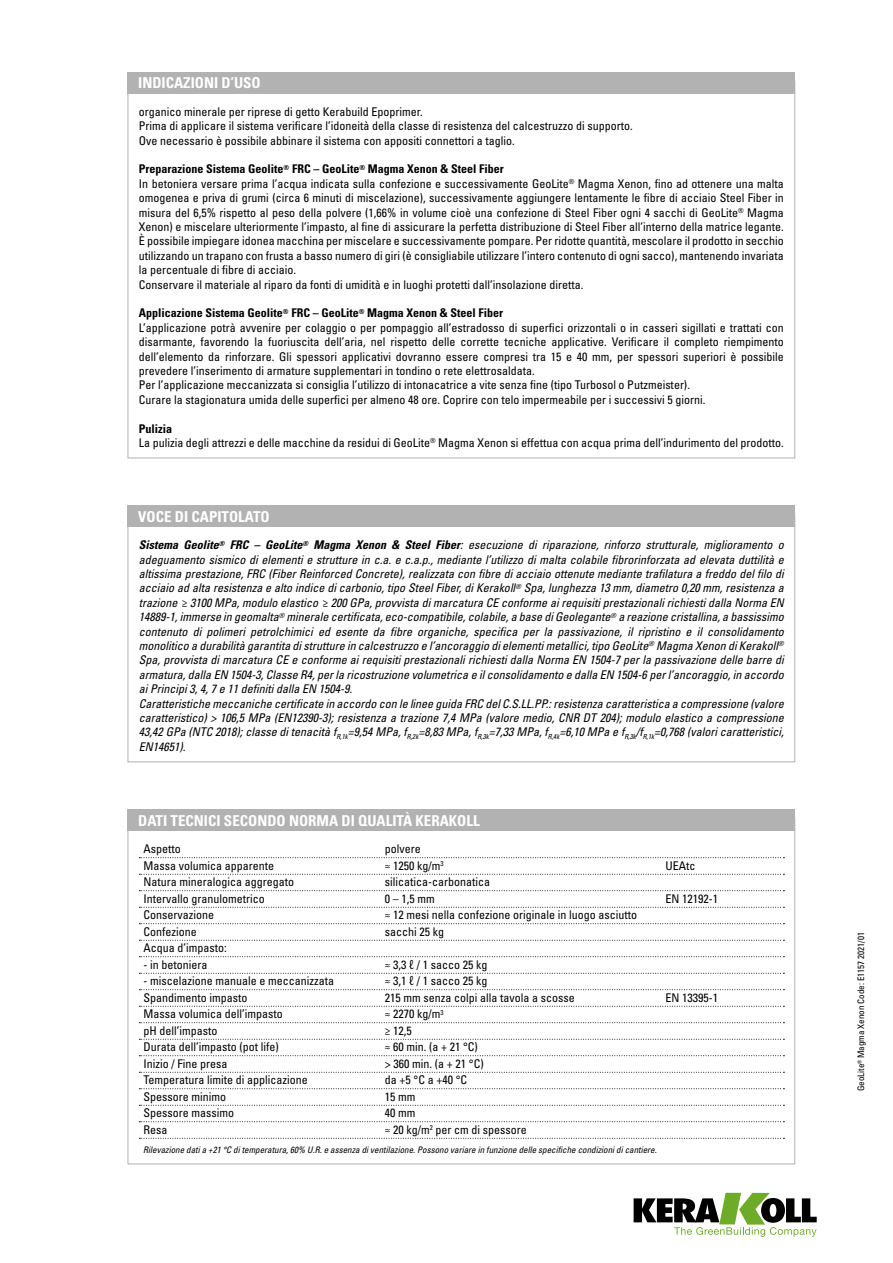
<style>
.page{position:relative;width:893px;height:1263px;background:#fff}
.page>*{position:absolute;margin:0;border:0;box-sizing:border-box;transform-origin:0 0}
.t1{font:700 condensed 15px "Univers LT Std";color:#fff}
.t2{font:condensed 12px/14.4px "Univers LT Std";color:#000}
.t3{font:italic condensed 12px/14.4px "Univers LT Std";color:#000}
.t4{font:italic condensed 9px "Univers LT Std";color:#000}
.t5{font:condensed 9px "Univers LT Std";color:#000}
.s1{font-weight:700}
</style>
<div class="page">
<svg style="left:634px;top:1193px;width:183px;height:44px"></svg>
<div style="left:128px;top:72px;width:667px;height:22px;background:#b3b2b2"></div>
<div style="left:128px;top:506px;width:667px;height:21px;background:#b3b2b2"></div>
<svg style="left:139px;top:857px;width:645px;height:1px"></svg>
<svg style="left:139px;top:874px;width:645px;height:1px"></svg>
<svg style="left:139px;top:890px;width:645px;height:1px"></svg>
<svg style="left:139px;top:907px;width:645px;height:1px"></svg>
<svg style="left:139px;top:923px;width:645px;height:1px"></svg>
<svg style="left:139px;top:940px;width:645px;height:1px"></svg>
<svg style="left:139px;top:956px;width:645px;height:1px"></svg>
<svg style="left:139px;top:973px;width:645px;height:1px"></svg>
<svg style="left:139px;top:989px;width:645px;height:1px"></svg>
<svg style="left:139px;top:1006px;width:645px;height:1px"></svg>
<svg style="left:139px;top:1022px;width:645px;height:1px"></svg>
<svg style="left:139px;top:1039px;width:645px;height:1px"></svg>
<svg style="left:139px;top:1055px;width:645px;height:1px"></svg>
<svg style="left:139px;top:1072px;width:645px;height:1px"></svg>
<svg style="left:139px;top:1088px;width:645px;height:1px"></svg>
<svg style="left:139px;top:1105px;width:645px;height:1px"></svg>
<svg style="left:139px;top:1121px;width:645px;height:1px"></svg>
<svg style="left:139px;top:1138px;width:645px;height:1px"></svg>
<div style="left:128px;top:810px;width:667px;height:21px;background:#b3b2b2"></div>
<p class="t1" style="left:138px;top:74px;width:124px">INDICAZIONI D’USO</p>
<p class="t2" style="left:139px;top:104px;width:495px">organico minerale per riprese di getto Kerabuild Epoprimer.<br>Prima di applicare il sistema verificare l’idoneità della classe di resistenza del calcestruzzo di supporto.<br>Ove necessario è possibile abbinare il sistema con appositi connettori a taglio.</p>
<p class="t2" style="left:139px;top:162px;width:646px"><span class="s1">Preparazione Sistema Geolite</span><sup>®</sup> <span class="s1">FRC – GeoLite</span><sup>®</sup> <span class="s1">Magma Xenon &amp; Steel Fiber<br></span>In betoniera versare prima l’acqua indicata sulla confezione e successivamente GeoLite<sup>®</sup> Magma Xenon, fino ad ottenere una malta omogenea e priva di grumi (circa 6 minuti di miscelazione), successivamente aggiungere lentamente le fibre di acciaio Steel Fiber in misura del 6,5% rispetto al peso della polvere (1,66% in volume cioè una confezione di Steel Fiber ogni 4 sacchi di GeoLite<sup>®</sup> Magma Xenon) e miscelare ulteriormente l’impasto, al fine di assicurare la perfetta distribuzione di Steel Fiber all’interno della matrice legante.<br>È possibile impiegare idonea macchina per miscelare e successivamente pompare. Per ridotte quantità, mescolare il prodotto in secchio utilizzando un trapano con frusta a basso numero di giri (è consigliabile utilizzare l’intero contenuto di ogni sacco), mantenendo invariata la percentuale di fibre di acciaio.<br>Conservare il materiale al riparo da fonti di umidità e in luoghi protetti dall’insolazione diretta.</p>
<p class="t2" style="left:139px;top:306px;width:646px"><span class="s1">Applicazione Sistema Geolite</span><sup>®</sup> <span class="s1">FRC – GeoLite</span><sup>®</sup> <span class="s1">Magma Xenon &amp; Steel Fiber<br></span>L’applicazione potrà avvenire per colaggio o per pompaggio all’estradosso di superfici orizzontali o in casseri sigillati e trattati con disarmante, favorendo la fuoriuscita dell’aria, nel rispetto delle corrette tecniche applicative. Verificare il completo riempimento dell’elemento da rinforzare. Gli spessori applicativi dovranno essere compresi tra 15 e 40 mm, per spessori superiori è possibile prevedere l’inserimento di armature supplementari in tondino o rete elettrosaldata.<br>Per l’applicazione meccanizzata si consiglia l’utilizzo di intonacatrice a vite senza fine (tipo Turbosol o Putzmeister).<br>Curare la stagionatura umida delle superfici per almeno 48 ore. Coprire con telo impermeabile per i successivi 5 giorni.</p>
<p class="t2" style="left:139px;top:421px;width:646px"><span class="s1">Pulizia<br></span>La pulizia degli attrezzi e delle macchine da residui di GeoLite<sup>®</sup> Magma Xenon si effettua con acqua prima dell’indurimento del prodotto.</p>
<p class="t1" style="left:138px;top:507px;width:133px">VOCE DI CAPITOLATO</p>
<p class="t3" style="left:139px;top:538px;width:646px"><span class="s1">Sistema Geolite</span><sup>®</sup> <span class="s1">FRC – GeoLite</span><sup>®</sup> <span class="s1">Magma Xenon &amp; Steel Fiber</span>: esecuzione di riparazione, rinforzo strutturale, miglioramento o adeguamento sismico di elementi e strutture in c.a. e c.a.p., mediante l’utilizzo di malta colabile fibrorinforzata ad elevata duttilità e altissima prestazione, FRC (Fiber Reinforced Concrete), realizzata con fibre di acciaio ottenute mediante trafilatura a freddo del filo di acciaio ad alta resistenza e alto indice di carbonio, tipo Steel Fiber, di Kerakoll<sup>®</sup> Spa, lunghezza 13 mm, diametro 0,20 mm, resistenza a trazione ≥ 3100 MPa, modulo elastico ≥ 200 GPa, provvista di marcatura CE conforme ai requisiti prestazionali richiesti dalla Norma EN 14889-1, immerse in geomalta<sup>®</sup> minerale certificata, eco-compatibile, colabile, a base di Geolegante<sup>®</sup> a reazione cristallina, a bassissimo contenuto di polimeri petrolchimici ed esente da fibre organiche, specifica per la passivazione, il ripristino e il consolidamento monolitico a durabilità garantita di strutture in calcestruzzo e l’ancoraggio di elementi metallici, tipo GeoLite<sup>®</sup> Magma Xenon di Kerakoll<sup>® </sup>Spa, provvista di marcatura CE e conforme ai requisiti prestazionali richiesti dalla Norma EN 1504-7 per la passivazione delle barre di armatura, dalla EN 1504-3, Classe R4, per la ricostruzione volumetrica e il consolidamento e dalla EN 1504-6 per l’ancoraggio, in accordo ai Principi 3, 4, 7 e 11 definiti dalla EN 1504-9.<br>Caratteristiche meccaniche certificate in accordo con le linee guida FRC del C.S.LL.PP.: resistenza caratteristica a compressione (valore caratteristico) &gt; 106,5 MPa (EN12390-3); resistenza a trazione 7,4 MPa (valore medio, CNR DT 204); modulo elastico a compressione 43,42 GPa (NTC 2018); classe di tenacità f<sub>R,1k</sub>=9,54 MPa, f<sub>R,2k</sub>=8,83 MPa, f<sub>R,3k</sub>=7,33 MPa, f<sub>R,4k</sub>=6,10 MPa e f<sub>R,3k</sub>/f<sub>R,1k</sub>=0,768 (valori caratteristici, EN14651).</p>
<p class="t1" style="left:138px;top:811px;width:343px">DATI TECNICI SECONDO NORMA DI QUALITÀ KERAKOLL</p>
<p class="t2" style="left:143px;top:841px;width:39px">Aspetto</p>
<p class="t2" style="left:385px;top:841px;width:37px">polvere</p>
<p class="t2" style="left:143px;top:858px;width:132px">Massa volumica apparente</p>
<p class="t2" style="left:385px;top:858px;width:60px">≈ 1250 kg/m<sup>3</sup></p>
<p class="t2" style="left:665px;top:858px;width:31px">UEAtc</p>
<p class="t2" style="left:143px;top:874px;width:152px">Natura mineralogica aggregato</p>
<p class="t2" style="left:385px;top:874px;width:107px">silicatica-carbonatica</p>
<p class="t2" style="left:143px;top:891px;width:123px">Intervallo granulometrico</p>
<p class="t2" style="left:385px;top:891px;width:51px">0 – 1,5 mm</p>
<p class="t2" style="left:665px;top:891px;width:54px">EN 12192-1</p>
<p class="t2" style="left:143px;top:907px;width:72px">Conservazione</p>
<p class="t2" style="left:385px;top:907px;width:254px">≈ 12 mesi nella confezione originale in luogo asciutto</p>
<p class="t2" style="left:143px;top:924px;width:55px">Confezione</p>
<p class="t2" style="left:385px;top:924px;width:61px">sacchi 25 kg</p>
<p class="t2" style="left:143px;top:940px;width:85px">Acqua d’impasto:</p>
<p class="t2" style="left:143px;top:957px;width:65px">- in betoniera</p>
<p class="t2" style="left:385px;top:957px;width:104px">≈ 3,3 ℓ / 1 sacco 25 kg</p>
<p class="t2" style="left:143px;top:973px;width:192px">- miscelazione manuale e meccanizzata</p>
<p class="t2" style="left:385px;top:973px;width:104px">≈ 3,1 ℓ / 1 sacco 25 kg</p>
<p class="t2" style="left:143px;top:990px;width:105px">Spandimento impasto</p>
<p class="t2" style="left:385px;top:990px;width:191px">215 mm senza colpi alla tavola a scosse</p>
<p class="t2" style="left:665px;top:990px;width:54px">EN 13395-1</p>
<p class="t2" style="left:143px;top:1006px;width:141px">Massa volumica dell’impasto</p>
<p class="t2" style="left:385px;top:1006px;width:60px">≈ 2270 kg/m<sup>3</sup></p>
<p class="t2" style="left:143px;top:1023px;width:75px">pH dell’impasto</p>
<p class="t2" style="left:385px;top:1023px;width:28px">≥ 12,5</p>
<p class="t2" style="left:143px;top:1039px;width:137px">Durata dell’impasto (pot life)</p>
<p class="t2" style="left:385px;top:1039px;width:94px">≈ 60 min. (a + 21 °C)</p>
<p class="t2" style="left:143px;top:1056px;width:85px">Inizio / Fine presa</p>
<p class="t2" style="left:385px;top:1056px;width:100px">&gt; 360 min. (a + 21 °C)</p>
<p class="t2" style="left:143px;top:1072px;width:166px">Temperatura limite di applicazione</p>
<p class="t2" style="left:385px;top:1072px;width:84px">da +5 °C a +40 °C</p>
<p class="t2" style="left:143px;top:1089px;width:84px">Spessore minimo</p>
<p class="t2" style="left:385px;top:1089px;width:32px">15 mm</p>
<p class="t2" style="left:143px;top:1105px;width:92px">Spessore massimo</p>
<p class="t2" style="left:385px;top:1105px;width:32px">40 mm</p>
<p class="t2" style="left:143px;top:1122px;width:25px">Resa</p>
<p class="t2" style="left:385px;top:1122px;width:143px">≈ 20 kg/m<sup>2</sup> per cm di spessore</p>
<p class="t4" style="left:143px;top:1144px;width:515px">Rilevazione dati a +21 °C di temperatura, 60% U.R. e assenza di ventilazione. Possono variare in funzione delle specifiche condizioni di cantiere.</p>
<p class="t5" style="left:855px;top:1091px;width:160px;rotate:-90deg">GeoLite<sup>®</sup> Magma Xenon Code: E1157 2021/01</p>
</div>
